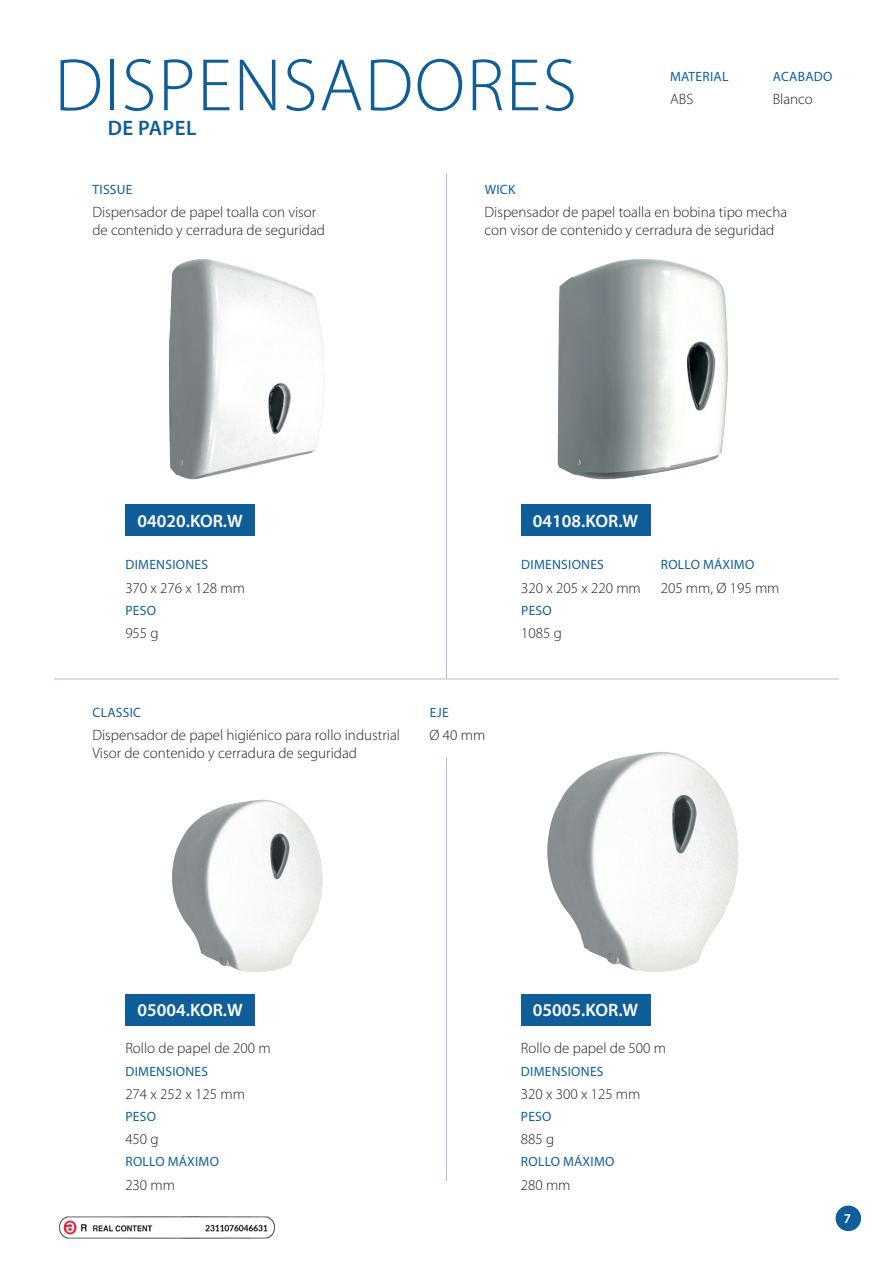
<style>
.page{position:relative;width:893px;height:1263px;background:#fff}
.page>*{position:absolute;margin:0;border:0;box-sizing:border-box;transform-origin:0 0}
.t1{font:300 75px "Myriad Pro";letter-spacing:.02em;color:#105e99}
.t2{font:600 21px "Myriad Pro";letter-spacing:.02em;color:#105e99}
.t3{font:600 18px "Myriad Pro";color:#fff}
.t4{font:300 15px/18px "Myriad Pro";color:#231f20}
.t5{font:13.5px "Myriad Pro";letter-spacing:.02em;color:#105e99}
.t6{font:600 13.5px "Myriad Pro";color:#fff}
</style>
<div class="page">
<div style="left:836px;top:1205px;width:25px;height:26px;background:#105e99;border-radius:50%"></div>
<img style="left:169px;top:259px;width:156px;height:220px">
<img style="left:557px;top:259px;width:171px;height:220px">
<div style="left:125px;top:504px;width:130px;height:32px;background:#105e99"></div>
<div style="left:521px;top:504px;width:129px;height:32px;background:#105e99"></div>
<hr style="left:446px;top:173px;width:1px;height:506px;background:#b1bdd7">
<img style="left:172px;top:799px;width:150px;height:173px">
<div style="left:125px;top:993px;width:130px;height:32px;background:#105e99"></div>
<hr style="left:54px;top:679px;width:785px;height:1px;background:#b1bdd7">
<hr style="left:446px;top:758px;width:1px;height:423px;background:#b1bdd7">
<img style="left:547px;top:752px;width:192px;height:220px">
<div style="left:521px;top:993px;width:129px;height:32px;background:#105e99"></div>
<img style="left:59px;top:1217px;width:216px;height:21px">
<h1 class="t1" style="left:54px;top:40px;width:524px">DISPENSADORES</h1>
<h2 class="t2" style="left:108px;top:115px;width:90px">DE PAPEL</h2>
<p class="t5" style="left:670px;top:68px;width:60px">MATERIAL</p>
<p class="t4" style="left:670px;top:90px;width:25px">ABS</p>
<p class="t5" style="left:773px;top:68px;width:61px">ACABADO</p>
<p class="t4" style="left:773px;top:90px;width:42px">Blanco</p>
<p class="t5" style="left:93px;top:181px;width:41px">TISSUE</p>
<p class="t4" style="left:92px;top:203px;width:234px">Dispensador de papel toalla con visor de contenido y cerradura de seguridad</p>
<p class="t5" style="left:485px;top:181px;width:32px">WICK</p>
<p class="t4" style="left:485px;top:203px;width:304px">Dispensador de papel toalla en bobina tipo mecha con visor de contenido y cerradura de seguridad</p>
<p class="t3" style="left:138px;top:509px;width:107px">04020.KOR.W</p>
<p class="t3" style="left:533px;top:509px;width:107px">04108.KOR.W</p>
<p class="t5" style="left:125px;top:556px;width:84px">DIMENSIONES</p>
<p class="t4" style="left:125px;top:578px;width:121px">370 x 276 x 128 mm</p>
<p class="t5" style="left:125px;top:602px;width:32px">PESO</p>
<p class="t4" style="left:125px;top:624px;width:35px">955 g</p>
<p class="t5" style="left:521px;top:556px;width:84px">DIMENSIONES</p>
<p class="t4" style="left:521px;top:578px;width:121px">320 x 205 x 220 mm</p>
<p class="t5" style="left:521px;top:602px;width:32px">PESO</p>
<p class="t4" style="left:521px;top:624px;width:42px">1085 g</p>
<p class="t5" style="left:661px;top:556px;width:95px">ROLLO MÁXIMO</p>
<p class="t4" style="left:661px;top:578px;width:120px">205 mm, Ø 195 mm</p>
<p class="t5" style="left:93px;top:704px;width:50px">CLASSIC</p>
<p class="t4" style="left:92px;top:726px;width:309px">Dispensador de papel higiénico para rollo industrial<br>Visor de contenido y cerradura de seguridad</p>
<p class="t5" style="left:430px;top:704px;width:21px">EJE</p>
<p class="t4" style="left:429px;top:726px;width:57px">Ø 40 mm</p>
<p class="t3" style="left:138px;top:999px;width:107px">05004.KOR.W</p>
<p class="t3" style="left:533px;top:999px;width:107px">05005.KOR.W</p>
<p class="t4" style="left:125px;top:1039px;width:147px">Rollo de papel de 200 m</p>
<p class="t5" style="left:125px;top:1063px;width:84px">DIMENSIONES</p>
<p class="t4" style="left:125px;top:1084px;width:121px">274 x 252 x 125 mm</p>
<p class="t5" style="left:125px;top:1108px;width:32px">PESO</p>
<p class="t4" style="left:125px;top:1130px;width:35px">450 g</p>
<p class="t5" style="left:125px;top:1153px;width:95px">ROLLO MÁXIMO</p>
<p class="t4" style="left:125px;top:1175px;width:51px">230 mm</p>
<p class="t4" style="left:521px;top:1039px;width:147px">Rollo de papel de 500 m</p>
<p class="t5" style="left:521px;top:1063px;width:84px">DIMENSIONES</p>
<p class="t4" style="left:521px;top:1084px;width:121px">320 x 300 x 125 mm</p>
<p class="t5" style="left:521px;top:1108px;width:32px">PESO</p>
<p class="t4" style="left:521px;top:1130px;width:35px">885 g</p>
<p class="t5" style="left:521px;top:1153px;width:95px">ROLLO MÁXIMO</p>
<p class="t4" style="left:521px;top:1175px;width:51px">280 mm</p>
<p class="t6" style="left:844px;top:1210px;width:9px">7</p>
</div>
